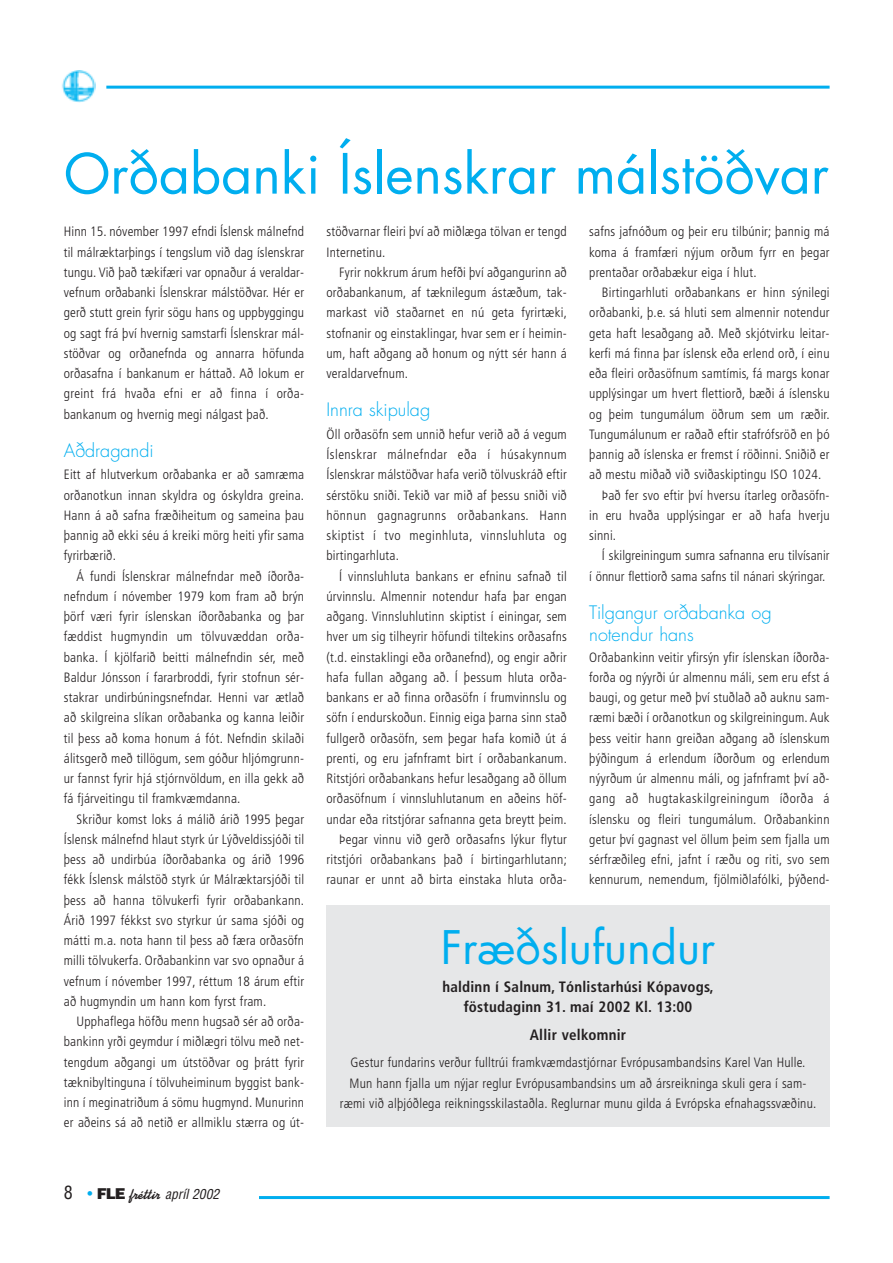
<style>
.page{position:relative;width:893px;height:1263px;background:#fff}
.page>*{position:absolute;margin:0;border:0;box-sizing:border-box;transform-origin:0 0}
.t1{font:54px "Futura";color:#00aeef}
.t2{font:45px "Futura";color:#00aeef}
.t3{font:300 18px/22.5px "Futura";color:#00aeef}
.t4{font:700 condensed 15px/20.2px "Frutiger";letter-spacing:.015em;color:#231f20;text-align:center}
.t5{font:300 condensed 13.5px/20.2px "Frutiger";letter-spacing:.015em;color:#231f20;text-align:justify}
.t6{font:italic condensed 13.5px "Helvetica";color:#231f20}
.s1{font-style:normal;font-size:18px}
.s2{font-style:normal;font-size:15px;color:#00aeef}
.s3{font-weight:900;font-style:normal;font-stretch:normal;font-size:15px}
.s4{font-family:"Koffee D";font-weight:700;font-style:normal;font-stretch:normal;font-size:15px}
</style>
<div class="page">
<hr style="left:106px;top:86px;width:723px;height:3px;background:#00aeef">
<hr style="left:259px;top:1196px;width:570px;height:3px;background:#00aeef">
<img style="left:61px;top:70px;width:35px;height:33px">
<div style="left:326px;top:906px;width:503px;height:221px;background:#e6e7e8"></div>
<h1 class="t1" style="left:64px;top:149px;width:766px">Orðabanki Íslenskrar málstöðvar</h1>
<p class="t5" style="left:64px;top:223px;width:242px">Hinn 15. nóvember 1997 efndi Íslensk málnefnd til málræktarþings í tengslum við dag íslenskrar tungu. Við það tækifæri var opnaður á veraldar&shy;vefnum orðabanki Íslenskrar málstöðvar. Hér er gerð stutt grein fyrir sögu hans og uppbyggingu og sagt frá því hvernig samstarfi Íslenskrar mál&shy;stöðvar og orðanefnda og annarra höfunda orðasafna í bankanum er háttað. Að lokum er greint frá hvaða efni er að finna í orða&shy;bankanum og hvernig megi nálgast það.</p>
<h3 class="t3" style="left:64px;top:441px;width:91px">Aðdragandi</h3>
<p class="t5" style="left:64px;top:466px;width:242px">Eitt af hlutverkum orðabanka er að samræma orðanotkun innan skyldra og óskyldra greina.<br>Hann á að safna fræðiheitum og sameina þau þannig að ekki séu á kreiki mörg heiti yfir sama fyrirbærið.</p>
<p class="t5" style="left:64px;top:567px;width:242px;text-indent:13px">Á fundi Íslenskrar málnefndar með íðorða&shy;nefndum í nóvember 1979 kom fram að brýn þörf væri fyrir íslenskan íðorðabanka og þar fæddist hugmyndin um tölvuvæddan orða&shy;banka. Í kjölfarið beitti málnefndin sér, með Baldur Jónsson í fararbroddi, fyrir stofnun sér&shy;stakrar undirbúningsnefndar. Henni var ætlað að skilgreina slíkan orðabanka og kanna leiðir til þess að koma honum á fót. Nefndin skilaði álitsgerð með tillögum, sem góður hljómgrunn&shy;ur fannst fyrir hjá stjórnvöldum, en illa gekk að fá fjárveitingu til framkvæmdanna.</p>
<p class="t5" style="left:64px;top:810px;width:242px;text-indent:13px">Skriður komst loks á málið árið 1995 þegar Íslensk málnefnd hlaut styrk úr Lýðveldissjóði til þess að undirbúa íðorðabanka og árið 1996 fékk Íslensk málstöð styrk úr Málræktarsjóði til þess að hanna tölvukerfi fyrir orðabankann.<br>Árið 1997 fékkst svo styrkur úr sama sjóði og mátti m.a. nota hann til þess að færa orðasöfn milli tölvukerfa. Orðabankinn var svo opnaður á vefnum í nóvember 1997, réttum 18 árum eftir að hugmyndin um hann kom fyrst fram.</p>
<p class="t5" style="left:64px;top:1012px;width:242px;text-indent:13px">Upphaflega höfðu menn hugsað sér að orða&shy;bankinn yrði geymdur í miðlægri tölvu með net&shy;tengdum aðgangi um útstöðvar og þrátt fyrir tæknibyltinguna í tölvuheiminum byggist bank&shy;inn í meginatriðum á sömu hugmynd. Munurinn er aðeins sá að netið er allmiklu stærra og út-</p>
<p class="t6" style="left:64px;top:1189px;width:157px"><span class="s1">8</span> <span class="s2">•</span> <span class="s3">FLE</span> <span class="s4">fréttir</span> apríl 2002</p>
<p class="t5" style="left:326px;top:223px;width:242px">stöðvarnar fleiri því að miðlæga tölvan er tengd<br>Internetinu.</p>
<p class="t5" style="left:326px;top:263px;width:242px;text-indent:13px">Fyrir nokkrum árum hefði því aðgangurinn að orðabankanum, af tæknilegum ástæðum, tak&shy;markast við staðarnet en nú geta fyrirtæki, stofnanir og einstaklingar, hvar sem er í heimin&shy;um, haft aðgang að honum og nýtt sér hann á veraldarvefnum.</p>
<h3 class="t3" style="left:326px;top:400px;width:105px">Innra skipulag</h3>
<p class="t5" style="left:326px;top:425px;width:242px">Öll orðasöfn sem unnið hefur verið að á vegum Íslenskrar málnefndar eða í húsakynnum Íslenskrar málstöðvar hafa verið tölvuskráð eftir sérstöku sniði. Tekið var mið af þessu sniði við hönnun gagnagrunns orðabankans. Hann skiptist í tvo meginhluta, vinnsluhluta og birtingarhluta.</p>
<p class="t5" style="left:326px;top:567px;width:242px;text-align:right">Í vinnsluhluta bankans er efninu safnað til úrvinnslu. Almennir notendur hafa þar engan aðgang. Vinnsluhlutinn skiptist í einingar, sem hver um sig tilheyrir höfundi tiltekins orðasafns (t.d. einstaklingi eða orðanefnd), og engir aðrir hafa fullan aðgang að. Í þessum hluta orða&shy;bankans er að finna orðasöfn í frumvinnslu og söfn í endurskoðun. Einnig eiga þarna sinn stað fullgerð orðasöfn, sem þegar hafa komið út á prenti, og eru jafnframt birt í orðabankanum.<br>Ritstjóri orðabankans hefur lesaðgang að öllum orðasöfnum í vinnsluhlutanum en aðeins höf&shy;undar eða ritstjórar safnanna geta breytt þeim.<br>Þegar vinnu við gerð orðasafns lýkur flytur ritstjóri orðabankans það í birtingarhlutann; raunar er unnt að birta einstaka hluta orða-</p>
<p class="t5" style="left:589px;top:223px;width:242px">safns jafnóðum og þeir eru tilbúnir; þannig má koma á framfæri nýjum orðum fyrr en þegar prentaðar orðabækur eiga í hlut.</p>
<p class="t5" style="left:602px;top:283px;width:229px">Birtingarhluti orðabankans er hinn sýnilegi</p>
<p class="t5" style="left:589px;top:304px;width:242px">orðabanki, þ.e. sá hluti sem almennir notendur</p>
<p class="t5" style="left:589px;top:324px;width:242px">geta haft lesaðgang að. Með skjótvirku leitar-</p>
<p class="t5" style="left:589px;top:344px;width:242px">kerfi má finna þar íslensk eða erlend orð, í einu</p>
<p class="t5" style="left:589px;top:364px;width:242px">eða fleiri orðasöfnum samtímis, fá margs konar</p>
<p class="t5" style="left:589px;top:385px;width:242px">upplýsingar um hvert flettiorð, bæði á íslensku</p>
<p class="t5" style="left:589px;top:405px;width:242px">og þeim tungumálum öðrum sem um ræðir.</p>
<p class="t5" style="left:589px;top:425px;width:242px">Tungumálunum er raðað eftir stafrófsröð en þó</p>
<p class="t5" style="left:589px;top:445px;width:242px">þannig að íslenska er fremst í röðinni. Sniðið er</p>
<p class="t5" style="left:589px;top:466px;width:234px">að mestu miðað við sviðaskiptingu ISO 1024.</p>
<p class="t5" style="left:602px;top:486px;width:229px">Það fer svo eftir því hversu ítarleg orðasöfn-</p>
<p class="t5" style="left:589px;top:506px;width:242px">in eru hvaða upplýsingar er að hafa hverju</p>
<p class="t5" style="left:589px;top:526px;width:28px">sinni.</p>
<p class="t5" style="left:602px;top:547px;width:229px">Í skilgreiningum sumra safnanna eru tilvísanir</p>
<p class="t5" style="left:589px;top:567px;width:237px">í önnur flettiorð sama safns til nánari skýringar.</p>
<h3 class="t3" style="left:589px;top:603px;width:184px">Tilgangur orðabanka og notendur hans</h3>
<p class="t5" style="left:589px;top:648px;width:242px">Orðabankinn veitir yfirsýn yfir íslenskan íðorða&shy;forða og nýyrði úr almennu máli, sem eru efst á baugi, og getur með því stuðlað að auknu sam&shy;ræmi bæði í orðanotkun og skilgreiningum. Auk þess veitir hann greiðan aðgang að íslenskum þýðingum á erlendum íðorðum og erlendum nýyrðum úr almennu máli, og jafnframt því að&shy;gang að hugtakaskilgreiningum íðorða á íslensku og fleiri tungumálum. Orðabankinn getur því gagnast vel öllum þeim sem fjalla um sérfræðileg efni, jafnt í ræðu og riti, svo sem kennurum, nemendum, fjölmiðlafólki, þýðend-</p>
<h2 class="t2" style="left:441px;top:926px;width:276px">Fræðslufundur</h2>
<p class="t4" style="left:442px;top:977px;width:273px">haldinn í Salnum, Tónlistarhúsi Kópavogs, föstudaginn 31. maí 2002 Kl. 13:00</p>
<p class="t4" style="left:530px;top:1025px;width:98px">Allir velkomnir</p>
<p class="t5" style="left:340px;top:1054px;width:478px;text-align:center">Gestur fundarins verður fulltrúi framkvæmdastjórnar Evrópusambandsins Karel Van Hulle.<br>Mun hann fjalla um nýjar reglur Evrópusambandsins um að ársreikninga skuli gera í sam&shy;ræmi við alþjóðlega reikningsskilastaðla. Reglurnar munu gilda á Evrópska efnahagssvæðinu.</p>
</div>
